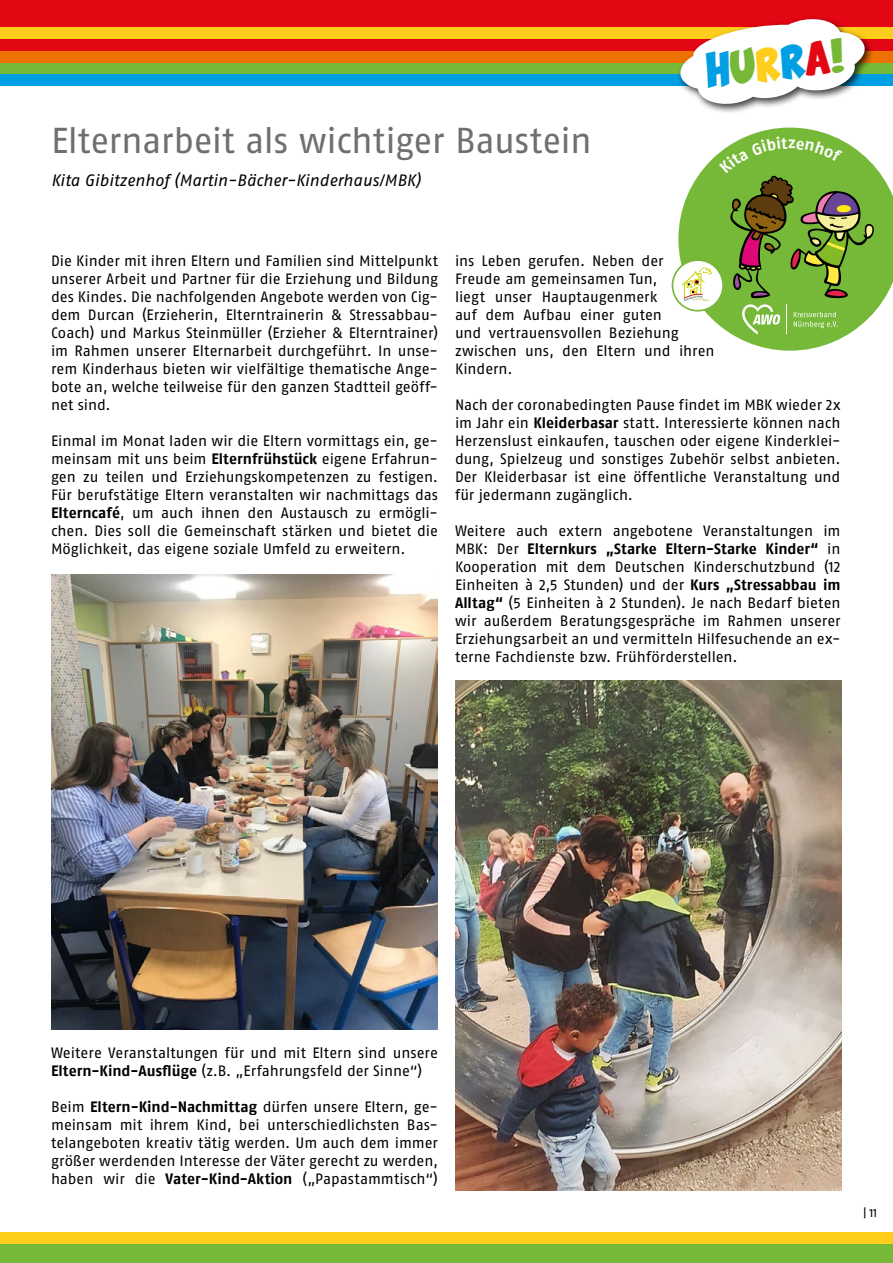
<style>
.page{position:relative;width:893px;height:1263px;background:#fff}
.page>*{position:absolute;margin:0;border:0;box-sizing:border-box;transform-origin:0 0}
.t1{font:36px "Fago No Lf";letter-spacing:-.015em;color:#706f6f}
.t2{font:23.1px "Comix Loud";color:#009fe3}
.t3{font:italic 16.5px "Fago No Lf";color:#000}
.t4{font:15px/18px "Fago No Lf";letter-spacing:-.005em;color:#000;text-align:justify}
.t5{font:12px "Fago No Lf";color:#000}
.s1{color:#76b837}
.s2{color:#ffcd1c}
.s3{color:#e30613}
.s4{font-weight:700}
</style>
<div class="page">
<img style="left:455px;top:680px;width:387px;height:511px">
<svg style="left:678px;top:128px;width:215px;height:223px;fill:#76b837"></svg>
<svg style="left:786px;top:305px;width:1px;height:29px"></svg>
<svg style="left:742px;top:304px;width:38px;height:31px"></svg>
<svg style="left:794px;top:312px;width:44px;height:16px"></svg>
<div style="left:672px;top:260px;width:51px;height:51px;background:#fff;border-radius:50%"></div>
<div style="left:672px;top:259px;width:52px;height:52px;border:2px solid #76b837;border-radius:50%"></div>
<svg style="left:682px;top:267px;width:30px;height:34px"></svg>
<img style="left:51px;top:574px;width:387px;height:455px">
<div style="left:0;top:0;width:893px;height:56px;background:#e30613"></div>
<div style="left:0;top:74px;width:893px;height:12px;background:#009fe3"></div>
<div style="left:0;top:63px;width:893px;height:11px;background:#76b837"></div>
<div style="left:0;top:51px;width:893px;height:12px;background:#ee7203"></div>
<div style="left:0;top:28px;width:893px;height:11px;background:#ffcd1c"></div>
<div style="left:676px;top:16px;width:199px;height:98px;background:#000;opacity:.75"></div>
<svg style="left:679px;top:17px;width:186px;height:89px"></svg>
<div style="left:0;top:1244px;width:893px;height:19px;background:#76b837"></div>
<div style="left:0;top:1232px;width:893px;height:12px;background:#ffcd1c"></div>
<svg style="left:719px;top:137px;width:156px;height:161px;background:#769c3c"></svg>
<h1 class="t1" style="left:51px;top:121px;width:542px">Elternarbeit als wichtiger Baustein</h1>
<p class="t3" style="left:51px;top:171px;width:371px">Kita Gibitzenhof (Martin-Bächer-Kinderhaus/MBK)</p>
<h2 class="t2" style="left:704px;top:60px;width:141px;rotate:-6deg">H<span class="s1">U</span><span class="s2">R</span>R<span class="s3">A</span><span class="s1">!</span></h2>
<p class="t4" style="left:51px;top:252px;width:388px">Die Kinder mit ihren Eltern und Familien sind Mittelpunkt unserer Arbeit und Partner für die Erziehung und Bildung des Kindes. Die nachfolgenden Angebote werden von Cig&shy;dem Durcan (Erzieherin, Elterntrainerin &amp; Stressabbau-Coach) und Markus Steinmüller (Erzieher &amp; Elterntrainer) im Rahmen unserer Elternarbeit durchgeführt. In unse&shy;rem Kinderhaus bieten wir vielfältige thematische Ange&shy;bote an, welche teilweise für den ganzen Stadtteil geöff&shy;net sind.</p>
<p class="t4" style="left:51px;top:432px;width:388px">Einmal im Monat laden wir die Eltern vormittags ein, ge&shy;meinsam mit uns beim <span class="s4">Elternfrühstück</span> eigene Erfahrun&shy;gen zu teilen und Erziehungskompetenzen zu festigen.<br>Für berufstätige Eltern veranstalten wir nachmittags das <span class="s4">Elterncafé</span>, um auch ihnen den Austausch zu ermögli&shy;chen. Dies soll die Gemeinschaft stärken und bietet die Möglichkeit, das eigene soziale Umfeld zu erweitern.</p>
<p class="t4" style="left:455px;top:252px;width:261px;text-align:left">ins Leben gerufen. Neben der<br>Freude am gemeinsamen Tun,<br>liegt unser Hauptaugenmerk<br>auf dem Aufbau einer guten<br>und vertrauensvollen Beziehung zwischen uns, den Eltern und ihren<br>Kindern.</p>
<p class="t4" style="left:455px;top:396px;width:387px">Nach der coronabedingten Pause findet im MBK wieder 2x im Jahr ein <span class="s4">Kleiderbasar</span> statt. Interessierte können nach Herzenslust einkaufen, tauschen oder eigene Kinderklei&shy;dung, Spielzeug und sonstiges Zubehör selbst anbieten.<br>Der Kleiderbasar ist eine öffentliche Veranstaltung und für jedermann zugänglich.</p>
<p class="t4" style="left:455px;top:522px;width:387px">Weitere auch extern angebotene Veranstaltungen im MBK: Der <span class="s4">Elternkurs „Starke Eltern-Starke Kinder“</span> in Kooperation mit dem Deutschen Kinderschutzbund (12<br>Einheiten à 2,5 Stunden) und der <span class="s4">Kurs „Stressabbau im Alltag“</span> (5 Einheiten à 2 Stunden). Je nach Bedarf bieten wir außerdem Beratungsgespräche im Rahmen unserer Erziehungsarbeit an und vermitteln Hilfesuchende an ex&shy;terne Fachdienste bzw. Frühförderstellen.</p>
<p class="t4" style="left:51px;top:1044px;width:388px">Weitere Veranstaltungen für und mit Eltern sind unsere<br><span class="s4">Eltern-Kind-Ausflüge</span> (z.B. „Erfahrungsfeld der Sinne“)</p>
<p class="t4" style="left:51px;top:1098px;width:388px">Beim <span class="s4">Eltern-Kind-Nachmittag</span> dürfen unsere Eltern, ge&shy;meinsam mit ihrem Kind, bei unterschiedlichsten Bas&shy;telangeboten kreativ tätig werden. Um auch dem immer größer werdenden Interesse der Väter gerecht zu werden, haben wir die <span class="s4">Vater-Kind-Aktion</span> („Papastammtisch“)</p>
<p class="t5" style="left:863px;top:1206px;width:15px">| 11</p>
</div>
